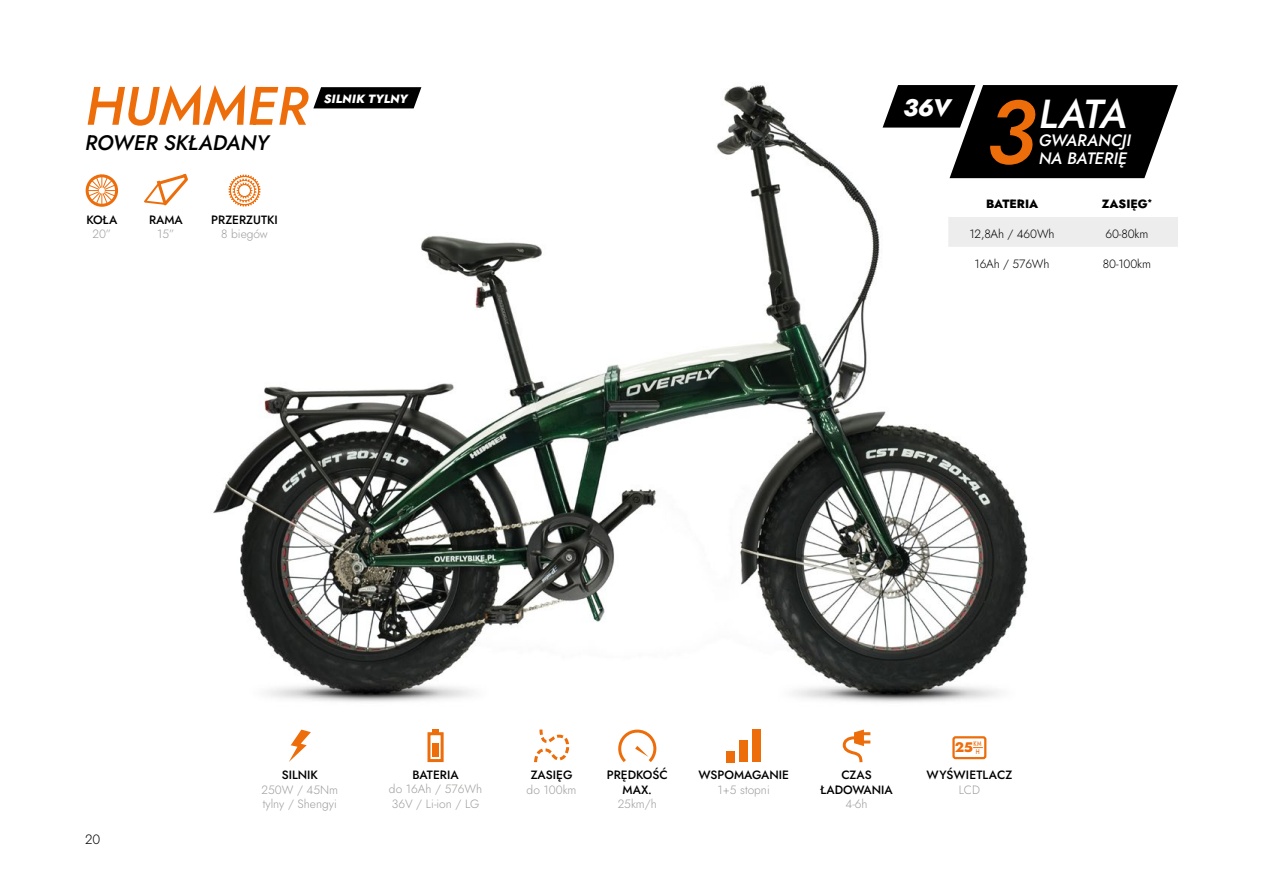
<style>
.page{position:relative;width:1263px;height:893px;background:#fff}
.page>*{position:absolute;margin:0;border:0;box-sizing:border-box;transform-origin:0 0}
.t1{font:italic 500 90px "Jost";color:#ed6d0a}
.t2{font:italic 500 54px "Jost";color:#ed6d0a}
.t3{font:italic 500 40.5px "Jost";color:#fff}
.t4{font:italic 800 24px "Jost";color:#fff}
.t5{font:italic 500 21px "Jost";color:#000}
.t6{font:italic 500 16.5px/18px "Jost";letter-spacing:-.005em;color:#fff}
.t7{font:800 13.8px "Jost";color:#ed6d0a}
.t8{font:13.5px "Jost";color:#000}
.t9{font:12px/14.4px "Jost";color:#9d9d9c}
.t10{font:500 12px/14.4px "Jost";color:#000;text-align:center}
.t11{font:12px "Jost";letter-spacing:-.01em;color:#000}
.t12{font:800 12px "Jost";color:#000}
.t13{font:italic 800 12px "Jost";letter-spacing:.015em;color:#fff}
.t14{font:500 6.9px/8.6px "Jost";color:#ed6d0a;text-align:center;scale:.75 1}
</style>
<div class="page">
<img style="left:213px;top:85px;width:932px;height:617px">
<div style="left:86px;top:174px;width:32px;height:33px;border:3px solid #ed6d0a;border-radius:50%"></div>
<hr style="left:101px;top:176px;width:1px;height:30px;background:#ed6d0a">
<svg style="left:87px;top:176px;width:30px;height:29px"></svg>
<svg style="left:228px;top:174px;width:33px;height:33px"></svg>
<div style="left:239px;top:185px;width:11px;height:11px;background:#fff;border-radius:50%"></div>
<svg style="left:289px;top:730px;width:22px;height:32px"></svg>
<svg style="left:432px;top:729px;width:7px;height:3px"></svg>
<div style="left:427px;top:732px;width:17px;height:30px;border:3px solid #ed6d0a"></div>
<div style="left:432px;top:743px;width:7px;height:14px;background:#ed6d0a"></div>
<svg style="left:534px;top:729px;width:36px;height:34px"></svg>
<svg style="left:618px;top:729px;width:39px;height:33px"></svg>
<svg style="left:842px;top:730px;width:28px;height:33px"></svg>
<div style="left:752px;top:730px;width:9px;height:32px;background:#ed6d0a"></div>
<div style="left:739px;top:740px;width:9px;height:22px;background:#ed6d0a"></div>
<div style="left:727px;top:751px;width:8px;height:11px;background:#ed6d0a"></div>
<svg style="left:144px;top:173px;width:44px;height:33px"></svg>
<svg style="left:313px;top:87px;width:108px;height:21px;background:#141414"></svg>
<div style="left:948px;top:217px;width:230px;height:30px;background:#ededed"></div>
<div style="left:952px;top:736px;width:34px;height:23px;border:2px solid #ed6d0a;border-radius:2px"></div>
<svg style="left:882px;top:85px;width:296px;height:93px"></svg>
<h2 class="t2" style="left:85px;top:69px;width:224px">HUMMER</h2>
<h3 class="t5" style="left:85px;top:128px;width:185px">ROWER SKŁADANY</h3>
<p class="t13" style="left:324px;top:90px;width:85px">SILNIK TYLNY</p>
<p class="t10" style="left:86px;top:213px;width:32px">KOŁA</p>
<p class="t9" style="left:92px;top:227px;width:20px">20”</p>
<p class="t10" style="left:149px;top:213px;width:35px">RAMA</p>
<p class="t9" style="left:157px;top:227px;width:19px">15”</p>
<p class="t10" style="left:211px;top:213px;width:68px">PRZERZUTKI</p>
<p class="t9" style="left:221px;top:227px;width:48px">8 biegów</p>
<h3 class="t4" style="left:903px;top:91px;width:49px">36V</h3>
<h1 class="t1" style="left:984px;top:71px;width:52px">3</h1>
<h3 class="t3" style="left:1039px;top:86px;width:90px">LATA</h3>
<h3 class="t6" style="left:1039px;top:131px;width:94px">GWARANCJI<br>NA BATERIĘ</h3>
<p class="t12" style="left:986px;top:196px;width:54px">BATERIA</p>
<p class="t12" style="left:1102px;top:196px;width:52px">ZASIĘG<sup>*</sup></p>
<p class="t11" style="left:969px;top:226px;width:87px">12,8Ah / 460Wh</p>
<p class="t11" style="left:1105px;top:226px;width:44px">60-80km</p>
<p class="t11" style="left:974px;top:256px;width:76px">16Ah / 576Wh</p>
<p class="t11" style="left:1103px;top:256px;width:50px">80-100km</p>
<p class="t8" style="left:85px;top:830px;width:17px">20</p>
<p class="t10" style="left:282px;top:768px;width:38px">SILNIK</p>
<p class="t9" style="left:261px;top:782px;width:78px">250W / 45Nm tylny / Shengyi</p>
<p class="t10" style="left:412px;top:768px;width:48px">BATERIA</p>
<p class="t9" style="left:389px;top:782px;width:95px">do 16Ah / 576Wh<br>36V / Li-ion / LG</p>
<p class="t10" style="left:531px;top:768px;width:43px">ZASIĘG</p>
<p class="t9" style="left:527px;top:782px;width:51px">do 100km</p>
<p class="t10" style="left:607px;top:768px;width:63px">PRĘDKOŚĆ<br>MAX.</p>
<p class="t9" style="left:618px;top:797px;width:41px">25km/h</p>
<p class="t10" style="left:698px;top:768px;width:92px">WSPOMAGANIE</p>
<p class="t9" style="left:718px;top:782px;width:54px">1+5 stopni</p>
<p class="t10" style="left:820px;top:768px;width:74px">CZAS<br>ŁADOWANIA</p>
<p class="t9" style="left:845px;top:797px;width:24px">4-6h</p>
<p class="t7" style="left:955px;top:738px;width:20px">25</p>
<p class="t14" style="left:974px;top:739px;width:12px">KM<br>H</p>
<p class="t10" style="left:926px;top:768px;width:87px">WYŚWIETLACZ</p>
<p class="t9" style="left:959px;top:782px;width:23px">LCD</p>
</div>
